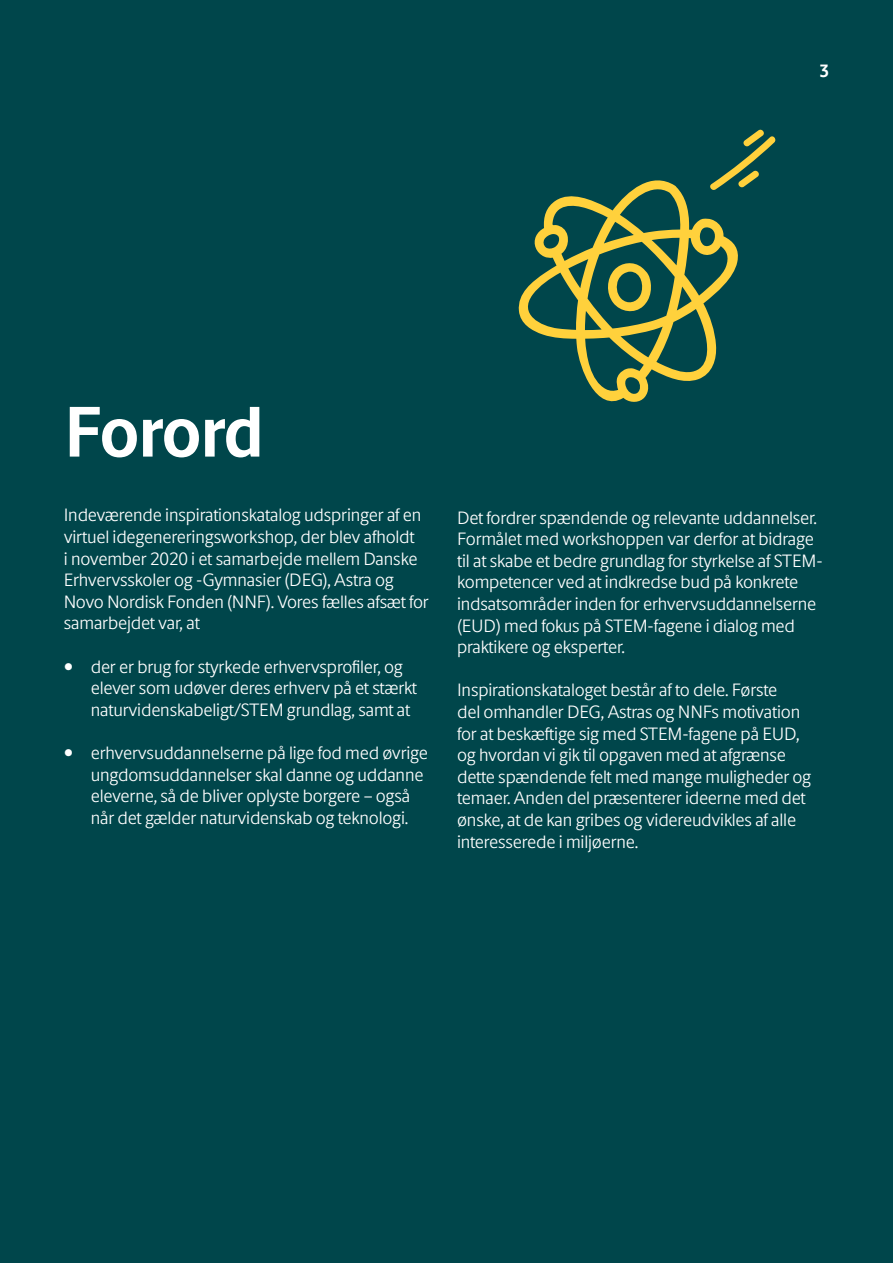
<style>
.page{position:relative;width:893px;height:1263px;background:#00464b}
.page>*{position:absolute;margin:0;border:0;box-sizing:border-box;transform-origin:0 0}
.t1{font:700 72px "Novo Apply Sans";letter-spacing:-.03em;color:#fff}
.t2{font:300 18px/21.6px "Novo Apply Sans";letter-spacing:-.01em;color:#fff}
.t3{font:700 18px "Novo Apply Sans";color:#fff}
</style>
<div class="page">
<svg style="left:518px;top:180px;width:220px;height:222px"></svg>
<svg style="left:708px;top:129px;width:68px;height:63px"></svg>
<p class="t3" style="left:820px;top:58px;width:11px">3</p>
<p class="t1" style="left:64px;top:380px;width:201px">Forord</p>
<p class="t2" style="left:64px;top:504px;width:367px">Indeværende inspirationskatalog udspringer af en virtuel idegenereringsworkshop, der blev afholdt<br>i november 2020 i et samarbejde mellem Danske Erhvervsskoler og -Gymnasier (DEG), Astra og Novo Nordisk Fonden (NNF). Vores fælles afsæt for samarbejdet var, at</p>
<p class="t2" style="left:91px;top:655px;width:328px;text-indent:-27px">• der er brug for styrkede erhvervsprofiler, og elever som udøver deres erhverv på et stærkt naturvidenskabeligt/STEM grundlag, samt at</p>
<p class="t2" style="left:91px;top:741px;width:339px;text-indent:-27px">• erhvervsuddannelserne på lige fod med øvrige ungdomsuddannelser skal danne og uddanne eleverne, så de bliver oplyste borgere – også når det gælder naturvidenskab og teknologi.</p>
<p class="t2" style="left:457px;top:506px;width:367px">Det fordrer spændende og relevante uddannelser.<br>Formålet med workshoppen var derfor at bidrage til at skabe et bedre grundlag for styrkelse af STEM&shy;kompetencer ved at indkredse bud på konkrete indsatsområder inden for erhvervsuddannelserne (EUD) med fokus på STEM-fagene i dialog med praktikere og eksperter.</p>
<p class="t2" style="left:457px;top:678px;width:356px">Inspirationskataloget består af to dele. Første<br>del omhandler DEG, Astras og NNFs motivation for at beskæftige sig med STEM-fagene på EUD, og hvordan vi gik til opgaven med at afgrænse dette spændende felt med mange muligheder og temaer. Anden del præsenterer ideerne med det ønske, at de kan gribes og videreudvikles af alle interesserede i miljøerne.</p>
</div>
